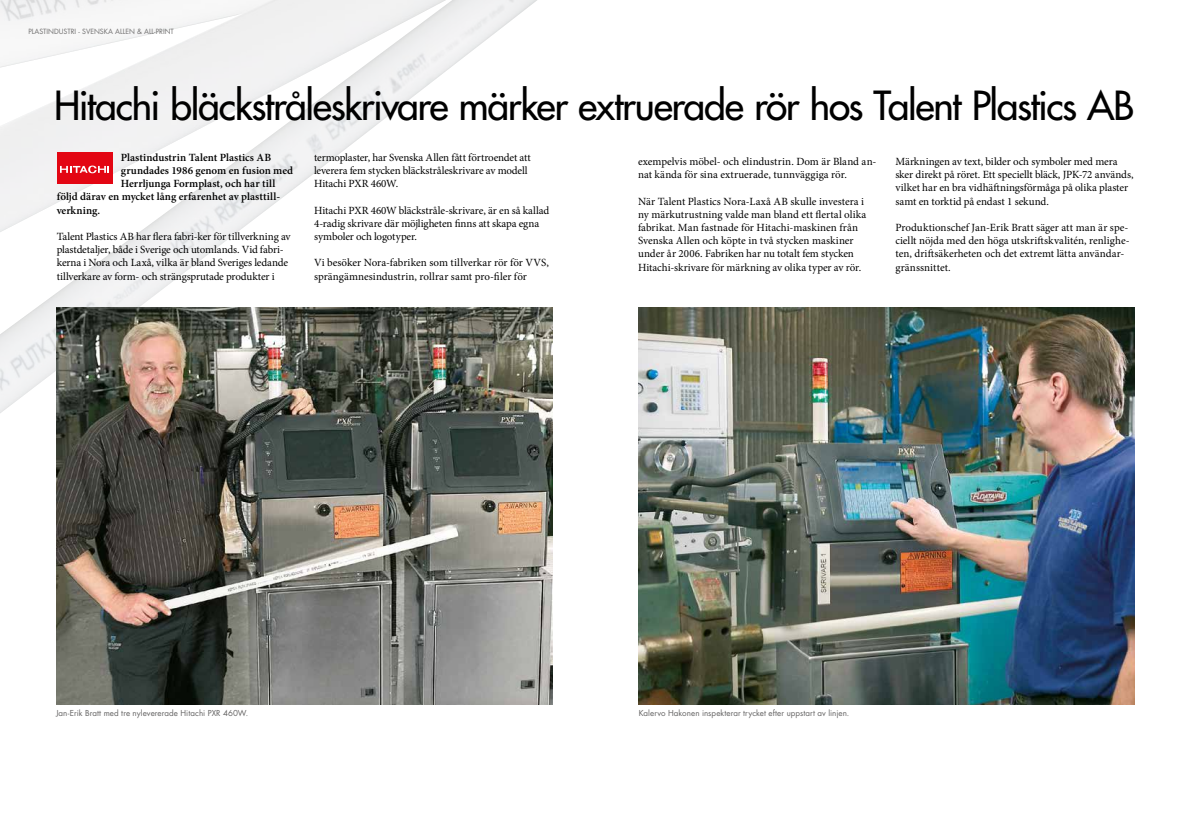
<style>
.page{position:relative;width:1191px;height:814px;background:#fff}
.page>*{position:absolute;margin:0;border:0;box-sizing:border-box;transform-origin:0 0}
.t1{font:39px "Futura";letter-spacing:-.035em;color:#000}
.t2{font:11px/13.2px "Minion Pro";letter-spacing:-.005em;color:#000}
.t3{font:600 11px "Minion Pro";color:#000}
.t4{font:8px "Futura";letter-spacing:.01em;color:#646363}
.t5{font:7px "Futura";color:#706f6f}
</style>
<div class="page">
<img style="left:0;top:0;width:537px;height:413px">
<img style="left:638px;top:307px;width:496px;height:397px">
<img style="left:56px;top:307px;width:496px;height:397px">
<div style="left:57px;top:153px;width:55px;height:31px;background:#e30613"></div>
<svg style="left:60px;top:165px;width:49px;height:8px"></svg>
<p class="t5" style="left:28px;top:26px;width:147px">PLASTINDUSTRI - SVENSKA ALLEN &amp; ALL-PRINT</p>
<h1 class="t1" style="left:54px;top:80px;width:1081px">Hitachi bläckstråleskrivare märker extruerade rör hos Talent Plastics AB</h1>
<p class="t3" style="left:121px;top:150px;width:152px">Plastindustrin Talent Plastics AB</p>
<p class="t3" style="left:121px;top:163px;width:174px">grundades 1986 genom en fusion med</p>
<p class="t3" style="left:121px;top:176px;width:156px">Herrljunga Formplast, och har till</p>
<p class="t3" style="left:57px;top:189px;width:225px">följd därav en mycket lång erfarenhet av plasttill-</p>
<p class="t3" style="left:57px;top:202px;width:45px">verkning.</p>
<p class="t2" style="left:57px;top:230px;width:235px">Talent Plastics AB har flera fabri-ker för tillverkning av plastdetaljer, både i Sverige och utomlands. Vid fabri&shy;kerna i Nora och Laxå, vilka är bland Sveriges ledande tillverkare av form- och strängsprutade produkter i</p>
<p class="t2" style="left:314px;top:151px;width:218px">termoplaster, har Svenska Allen fått förtroendet att leverera fem stycken bläckstråleskrivare av modell<br>Hitachi PXR 460W.</p>
<p class="t2" style="left:314px;top:203px;width:237px">Hitachi PXR 460W bläckstråle-skrivare, är en så kallad<br>4-radig skrivare där möjligheten finns att skapa egna symboler och logotyper.</p>
<p class="t2" style="left:314px;top:256px;width:236px">Vi besöker Nora-fabriken som tillverkar rör för VVS, sprängämnesindustrin, rollrar samt pro-filer för</p>
<p class="t2" style="left:638px;top:155px;width:240px">exempelvis möbel- och elindustrin. Dom är Bland an&shy;nat kända för sina extruerade, tunnväggiga rör.</p>
<p class="t2" style="left:638px;top:194px;width:230px">När Talent Plastics Nora-Laxå AB skulle investera i ny märkutrustning valde man bland ett flertal olika fabrikat. Man fastnade för Hitachi-maskinen från Svenska Allen och köpte in två stycken maskiner under år 2006. Fabriken har nu totalt fem stycken Hitachi-skrivare för märkning av olika typer av rör.</p>
<p class="t2" style="left:895px;top:155px;width:240px">Märkningen av text, bilder och symboler med mera sker direkt på röret. Ett speciellt bläck, JPK-72 används, vilket har en bra vidhäftningsförmåga på olika plaster samt en torktid på endast 1 sekund.</p>
<p class="t2" style="left:895px;top:221px;width:236px">Produktionschef Jan-Erik Bratt säger att man är spe&shy;ciellt nöjda med den höga utskriftskvalitén, renlighe&shy;ten, driftsäkerheten och det extremt lätta användar&shy;gränssnittet.</p>
<p class="t4" style="left:56px;top:707px;width:194px">Jan-Erik Bratt med tre nylevererade Hitachi PXR 460W.</p>
<p class="t4" style="left:639px;top:707px;width:212px">Kalervo Hakonen inspekterar trycket efter uppstart av linjen.</p>
</div>
